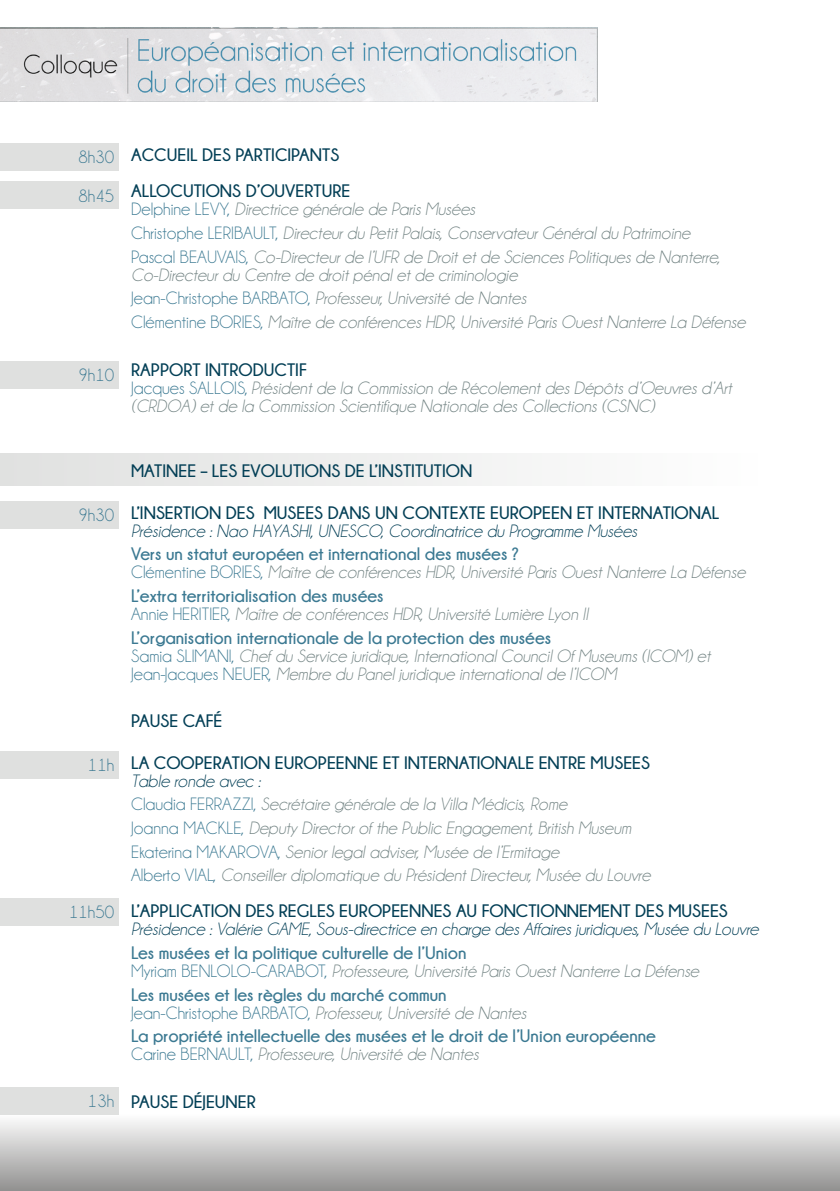
<style>
.page{position:relative;width:840px;height:1191px;background:#fff}
.page>*{position:absolute;margin:0;border:0;box-sizing:border-box;transform-origin:0 0}
.t1{font:italic 18px/23.6px "Champagne&Limousines";color:#738484}
.t2{font:700 18px/36px "Champagne&Limousines";color:#033f56}
.t3{font:700 18px/18px "Champagne&Limousines";color:#3b7992}
.t4{font:italic 18px "Champagne&Limousines";color:#033f56}
.t5{font:18px "Champagne&Limousines";color:#3b7992}
.s1{font-style:normal;color:#3b7992}
.s2{font-weight:700;font-style:normal;color:#033f56}
.s3{font-weight:700;font-style:normal;color:#3b7992}
.s4{color:#033f56}
.s5{font-weight:400}
.s6{font-weight:400;font-style:italic;color:#738484}
</style>
<div class="page">
<div style="left:0;top:453px;width:757px;height:32px;background:linear-gradient(to right,#e0e1e0,#fefefe)"></div>
<div style="left:0;top:1114px;width:839px;height:77px;background:linear-gradient(to bottom,#fefefe,#91908f)"></div>
<div style="left:0;top:143px;width:119px;height:28px;background:#dfe0df"></div>
<div style="left:0;top:181px;width:119px;height:28px;background:#dfe0df"></div>
<div style="left:0;top:361px;width:119px;height:27px;background:#dfe0df"></div>
<div style="left:0;top:501px;width:119px;height:27px;background:#dfe0df"></div>
<div style="left:0;top:751px;width:119px;height:28px;background:#dfe0df"></div>
<div style="left:0;top:897px;width:119px;height:28px;background:#dfe0df"></div>
<div style="left:0;top:1086px;width:119px;height:28px;background:#dfe0df"></div>
<img style="left:0;top:27px;width:597px;height:74px">
<p class="t5" style="left:79px;top:148px;width:37px">8h30</p>
<p class="t5" style="left:79px;top:187px;width:37px">8h45</p>
<p class="t5" style="left:79px;top:365px;width:37px">9h10</p>
<p class="t2" style="left:131px;top:137px;width:221px">ACCUEIL DES PARTICIPANTS<br>ALLOCUTIONS D’OUVERTURE</p>
<p class="t1" style="left:131px;top:198px;width:590px"><span class="s1">Delphine LEVY,</span> Directrice générale de Paris Musées<br><span class="s1">Christophe LERIBAULT,</span> Directeur du Petit Palais, Conservateur Général du Patrimoine<br><span class="s1">Pascal BEAUVAIS,</span> Co-Directeur de l’UFR de Droit et de Sciences Politiques de Nanterre,</p>
<p class="t1" style="left:131px;top:263px;width:615px">Co-Directeur du Centre de droit pénal et de criminologie<br><span class="s1">Jean-Christophe BARBATO,</span> Professeur, Université de Nantes<br><span class="s1">Clémentine BORIES,</span> Maître de conférences HDR, Université Paris Ouest Nanterre La Défense</p>
<p class="t1" style="left:131px;top:361px;width:601px;line-height:18px"><span class="s2">RAPPORT INTRODUCTIF<br></span><span class="s1">Jacques SALLOIS,</span> Président de la Commission de Récolement des Dépôts d’Oeuvres d’Art (CRDOA) et de la Commission Scientifique Nationale des Collections (CSNC)</p>
<p class="t5" style="left:79px;top:505px;width:37px">9h30</p>
<p class="t5" style="left:88px;top:756px;width:28px">11h</p>
<p class="t5" style="left:69px;top:902px;width:47px">11h50</p>
<p class="t5" style="left:88px;top:1091px;width:28px">13h</p>
<p class="t2" style="left:131px;top:452px;width:342px">MATINEE – LES EVOLUTIONS DE L’INSTITUTION</p>
<p class="t2" style="left:131px;top:494px;width:589px">L’INSERTION DES MUSEES DANS UN CONTEXTE EUROPEEN ET INTERNATIONAL</p>
<p class="t4" style="left:131px;top:521px;width:507px">Présidence : Nao HAYASHI, UNESCO, Coordinatrice du Programme Musées</p>
<p class="t1" style="left:131px;top:545px;width:615px;line-height:18px"><span class="s3">Vers un statut européen et international des musées ?<br></span><span class="s1">Clémentine BORIES,</span> Maître de conférences HDR, Université Paris Ouest Nanterre La Défense</p>
<p class="t1" style="left:131px;top:587px;width:458px;line-height:18px"><span class="s3">L’extra territorialisation des musées<br></span><span class="s1">Annie HERITIER,</span> Maître de conférences HDR, Université Lumière Lyon II</p>
<p class="t1" style="left:131px;top:629px;width:580px;line-height:18px"><span class="s3">L’organisation internationale de la protection des musées<br></span><span class="s1">Samia SLIMANI,</span> Chef du Service juridique, International Council Of Museums (ICOM) et<br><span class="s1">Jean-Jacques NEUER,</span> Membre du Panel juridique international de l’ICOM</p>
<p class="t2" style="left:131px;top:702px;width:19px">Pause</p>
<p class="t2" style="left:183px;top:702px;width:41px">caf é</p>
<p class="t2" style="left:131px;top:744px;width:520px">LA COOPERATION EUROPEENNE ET INTERNATIONALE ENTRE MUSEES</p>
<p class="t1" style="left:131px;top:769px;width:520px"><span class="s4">Table ronde avec :<br></span><span class="s1">Claudia FERRAZZI,</span> Secrétaire générale de la Villa Médicis, Rome<br><span class="s1">Joanna MACKLE,</span> Deputy Director of the Public Engagement, British Museum <span class="s1">Ekaterina MAKAROVA,</span> Senior legal adviser, Musée de l’Ermitage<br><span class="s1">Alberto VIAL,</span> Conseiller diplomatique du Président Directeur, Musée du Louvre</p>
<p class="t2" style="left:131px;top:893px;width:598px">L’APPLICATION DES REGLES EUROPEENNES AU FONCTIONNEMENT DES MUSEES</p>
<p class="t4" style="left:131px;top:920px;width:628px">Présidence : Valérie GAME, Sous-directrice en charge des Affaires juridiques, Musée du Louvre</p>
<p class="t1" style="left:131px;top:944px;width:569px;line-height:18px"><span class="s3">Les musées et la politique culturelle de l’Union<br></span><span class="s1">Myriam BENLOLO-CARABOT,</span> Professeure, Université Paris Ouest Nanterre La Défense</p>
<p class="t3" style="left:131px;top:985px;width:396px">Les musées et les règles du marché commun<br><span class="s5">Jean-Christophe BARBATO,</span> <span class="s6">Professeur, Université de Nantes</span></p>
<p class="t3" style="left:131px;top:1027px;width:526px">La propriété intellectuelle des musées et le droit de l’Union européenne<br><span class="s5">Carine BERNAULT,</span> <span class="s6">Professeure, Université de Nantes</span></p>
<p class="t2" style="left:131px;top:1083px;width:19px">Pause</p>
<p class="t2" style="left:183px;top:1083px;width:35px">déjeuner</p>
</div>
